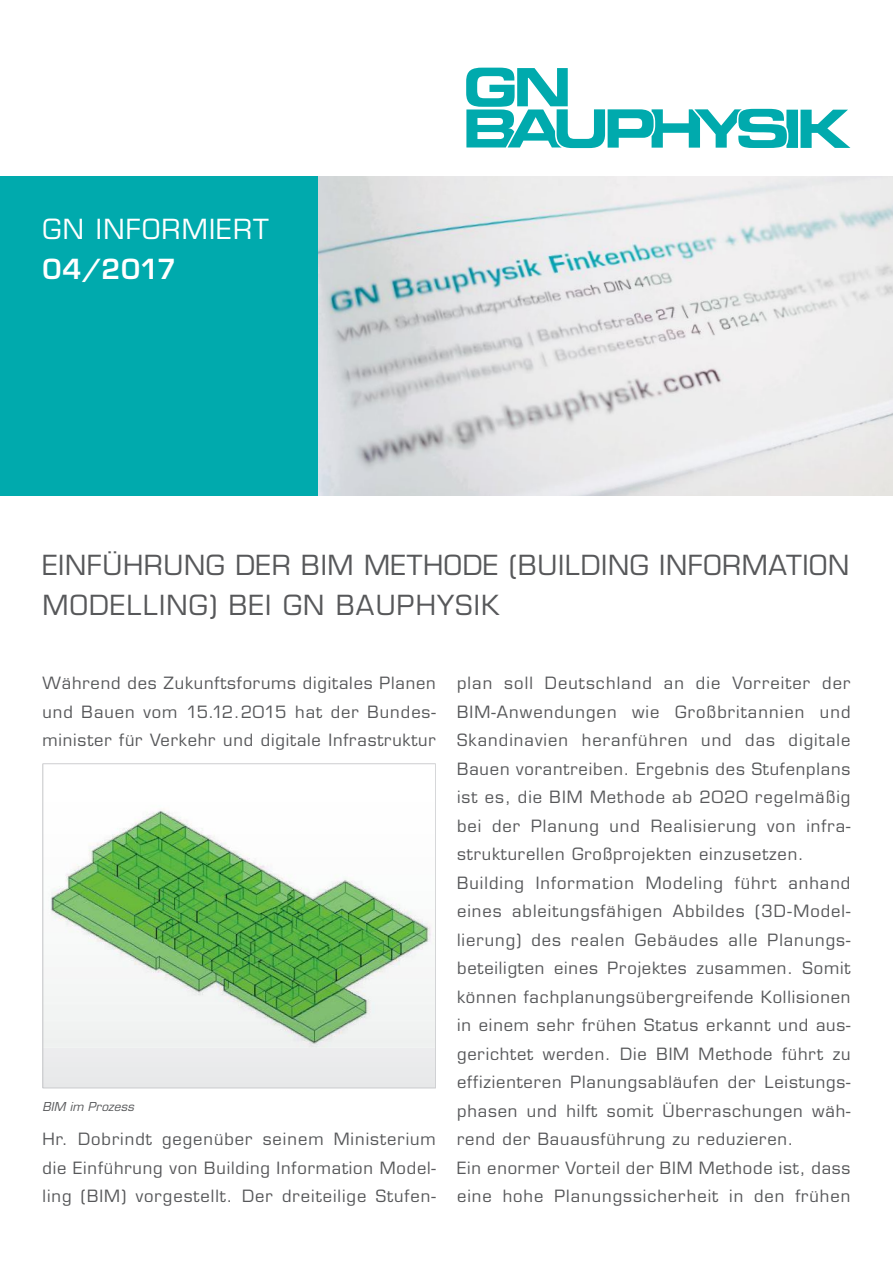
<style>
.page{position:relative;width:893px;height:1263px;background:#fff}
.page>*{position:absolute;margin:0;border:0;box-sizing:border-box;transform-origin:0 0}
.t1{font:27px/39.9px "Eurostile";letter-spacing:.025em;color:#57585a}
.t2{font:27px "Eurostile";letter-spacing:.05em;color:#fff}
.t3{font:600 27px "Eurostile";letter-spacing:.005em;color:#fff}
.t4{font:16.5px/28.5px "Eurostile";letter-spacing:.05em;color:#57585a;text-align:justify}
.t5{font:italic 12px "Eurostile";letter-spacing:.01em;color:#57585a}
</style>
<div class="page">
<div style="left:0;top:176px;width:319px;height:319px;background:#00aaad"></div>
<img style="left:319px;top:176px;width:574px;height:319px">
<svg style="left:466px;top:68px;width:384px;height:80px"></svg>
<svg style="left:43px;top:763px;width:392px;height:325px"></svg>
<h1 class="t2" style="left:43px;top:213px;width:228px">GN INFORMIERT</h1>
<h1 class="t3" style="left:43px;top:252px;width:135px">04/2017</h1>
<h1 class="t1" style="left:43px;top:546px;width:808px">EINFÜHRUNG DER BIM METHODE (BUILDING INFORMATION<br>MODELLING) BEI GN BAUPHYSIK</h1>
<p class="t4" style="left:43px;top:669px;width:395px">Während des Zukunftsforums digitales Planen und Bauen vom 15.12.2015 hat der Bundes&shy;minister für Verkehr und digitale Infrastruktur</p>
<p class="t5" style="left:43px;top:1099px;width:93px">BIM im Prozess</p>
<p class="t4" style="left:43px;top:1125px;width:395px">Hr. Dobrindt gegenüber seinem Ministerium die Einführung von Building Information Model&shy;ling (BIM) vorgestellt. Der dreiteilige Stufen-</p>
<p class="t4" style="left:457px;top:669px;width:395px;text-align:left">plan soll Deutschland an die Vorreiter der BIM-Anwendungen wie Großbritannien und Skandinavien heranführen und das digitale Bauen vorantreiben. Ergebnis des Stufenplans ist es, die BIM Methode ab 2020 regelmäßig bei der Planung und Realisierung von infra&shy;strukturellen Großprojekten einzusetzen.<br>Building Information Modeling führt anhand eines ableitungsfähigen Abbildes (3D-Model&shy;lierung) des realen Gebäudes alle Planungs&shy;beteiligten eines Projektes zusammen. Somit können fachplanungsübergreifende Kollisionen in einem sehr frühen Status erkannt und aus&shy;gerichtet werden. Die BIM Methode führt zu effizienteren Planungsabläufen der Leistungs&shy;phasen und hilft somit Überraschungen wäh&shy;rend der Bauausführung zu reduzieren.<br>Ein enormer Vorteil der BIM Methode ist, dass eine hohe Planungssicherheit in den frühen</p>
</div>
